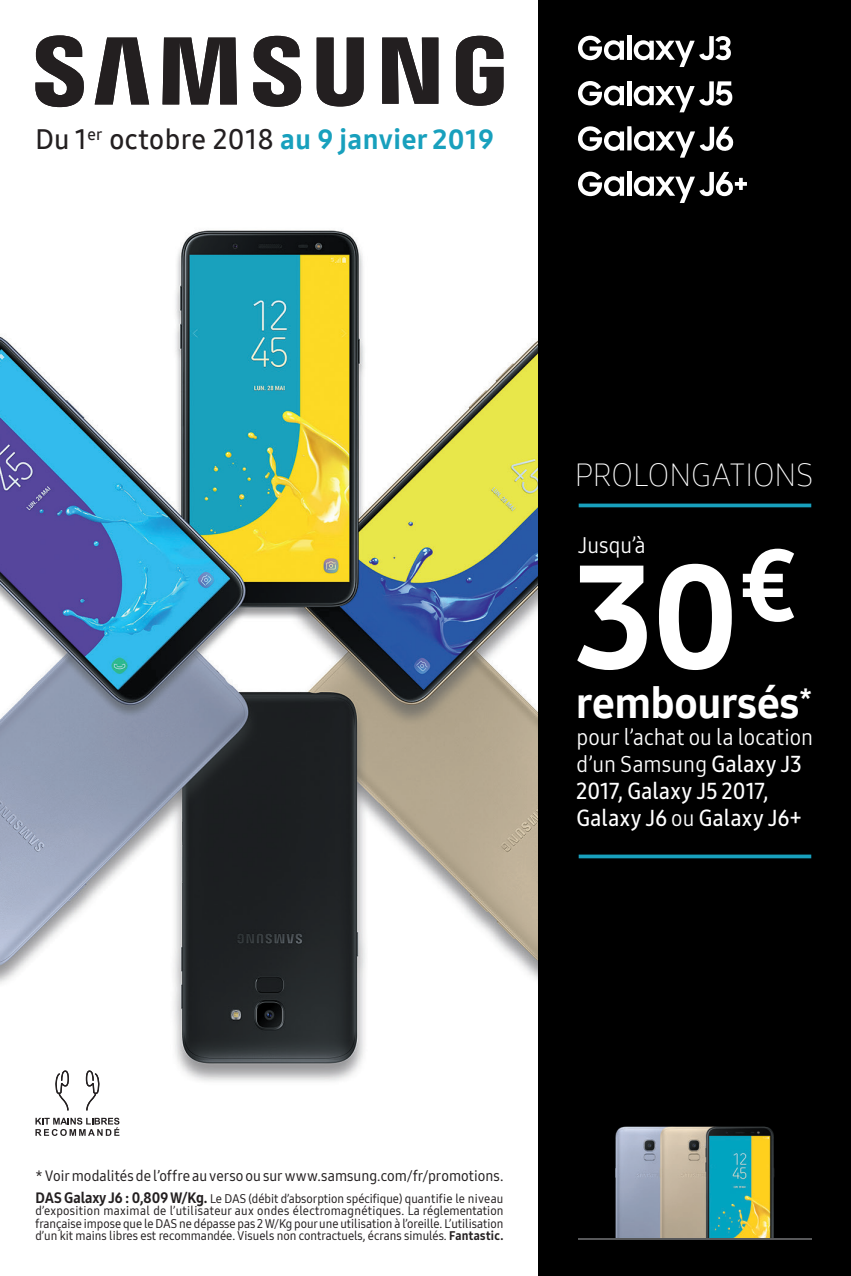
<style>
.page{position:relative;width:851px;height:1276px;background:#fff}
.page>*{position:absolute;margin:0;border:0;box-sizing:border-box;transform-origin:0 0}
.t1{font:145px "Samsung One 800";color:#fff}
.t2{font:42.5px "Samsung One 800";letter-spacing:-.01em;color:#fff}
.t3{font:31.25px "Samsung One 200";color:#fff}
.t4{font:27.5px "Samsung One 600";letter-spacing:.02em;color:#231f20}
.t5{font:22.5px/27px "Samsung One 400 C";color:#fff}
.t6{font:22.5px/27px "Samsung One 600 C";letter-spacing:.01em;color:#fff}
.t7{font:15px "Samsung One 500 C";letter-spacing:.005em;color:#231f20}
.t8{font:12.5px/12.5px "Samsung One 500 C";color:#231f20;text-align:justify}
.s1{font-family:"Samsung One 800";color:#18a0bd}
.s2{font-family:"Samsung One 600 C"}
.s3{font-family:"Samsung One 400 C"}
.s4{font-family:"Samsung One 800 C";font-size:15px}
.s5{font-family:"Samsung One 800 C"}
</style>
<div class="page">
<img style="left:0;top:0;width:850px;height:1276px">
<hr style="left:578px;top:1238px;width:233px;height:2px;background:#57585a">
<svg style="left:578px;top:503px;width:233px;height:4px"></svg>
<svg style="left:578px;top:854px;width:233px;height:4px"></svg>
<svg style="left:35px;top:35px;width:468px;height:72px"></svg>
<svg style="left:54px;top:1070px;width:15px;height:40px"></svg>
<svg style="left:86px;top:1070px;width:15px;height:40px"></svg>
<svg style="left:35px;top:1117px;width:84px;height:19px"></svg>
<svg style="left:633px;top:36px;width:97px;height:31px"></svg>
<hr style="left:627px;top:36px;width:4px;height:24px;background:#fff">
<svg style="left:578px;top:36px;width:46px;height:24px"></svg>
<svg style="left:633px;top:81px;width:99px;height:31px"></svg>
<hr style="left:627px;top:81px;width:4px;height:24px;background:#fff">
<svg style="left:578px;top:81px;width:46px;height:24px"></svg>
<svg style="left:576px;top:126px;width:157px;height:32px"></svg>
<svg style="left:633px;top:172px;width:113px;height:31px"></svg>
<hr style="left:627px;top:171px;width:4px;height:25px;background:#fff">
<svg style="left:578px;top:172px;width:46px;height:24px"></svg>
<h3 class="t4" style="left:35px;top:121px;width:459px">Du 1<sup>er</sup> octobre 2018 <span class="s1">au 9 janvier 2019</span></h3>
<h3 class="t3" style="left:574px;top:454px;width:240px">PROLONGATIONS</h3>
<h3 class="t5" style="left:578px;top:531px;width:69px">Jusqu’à</h3>
<h1 class="t1" style="left:574px;top:520px;width:226px">30<sup>€</sup></h1>
<h2 class="t2" style="left:575px;top:675px;width:238px">remboursés<sup>*</sup></h2>
<h3 class="t5" style="left:576px;top:723px;width:238px">pour l’achat ou la location d’un Samsung <span class="s2">Galaxy J3</span></h3>
<h3 class="t6" style="left:576px;top:777px;width:226px">2017, Galaxy J5 2017,<br>Galaxy J6 <span class="s3">ou</span> Galaxy J6+</h3>
<p class="t7" style="left:35px;top:1165px;width:469px">* Voir modalités de l’offre au verso ou sur www.samsung.com/fr/promotions.</p>
<p class="t8" style="left:35px;top:1192px;width:469px"><span class="s4">DAS Galaxy J6 : 0,809 W/Kg.</span> Le DAS (débit d’absorption spécifique) quantifie le niveau d’exposition maximal de l’utilisateur aux ondes électromagnétiques. La réglementation française impose que le DAS ne dépasse pas 2 W/Kg pour une utilisation à l’oreille. L’utilisation d’un kit mains libres est recommandée. Visuels non contractuels, écrans simulés. <span class="s5">Fantastic.</span></p>
</div>
